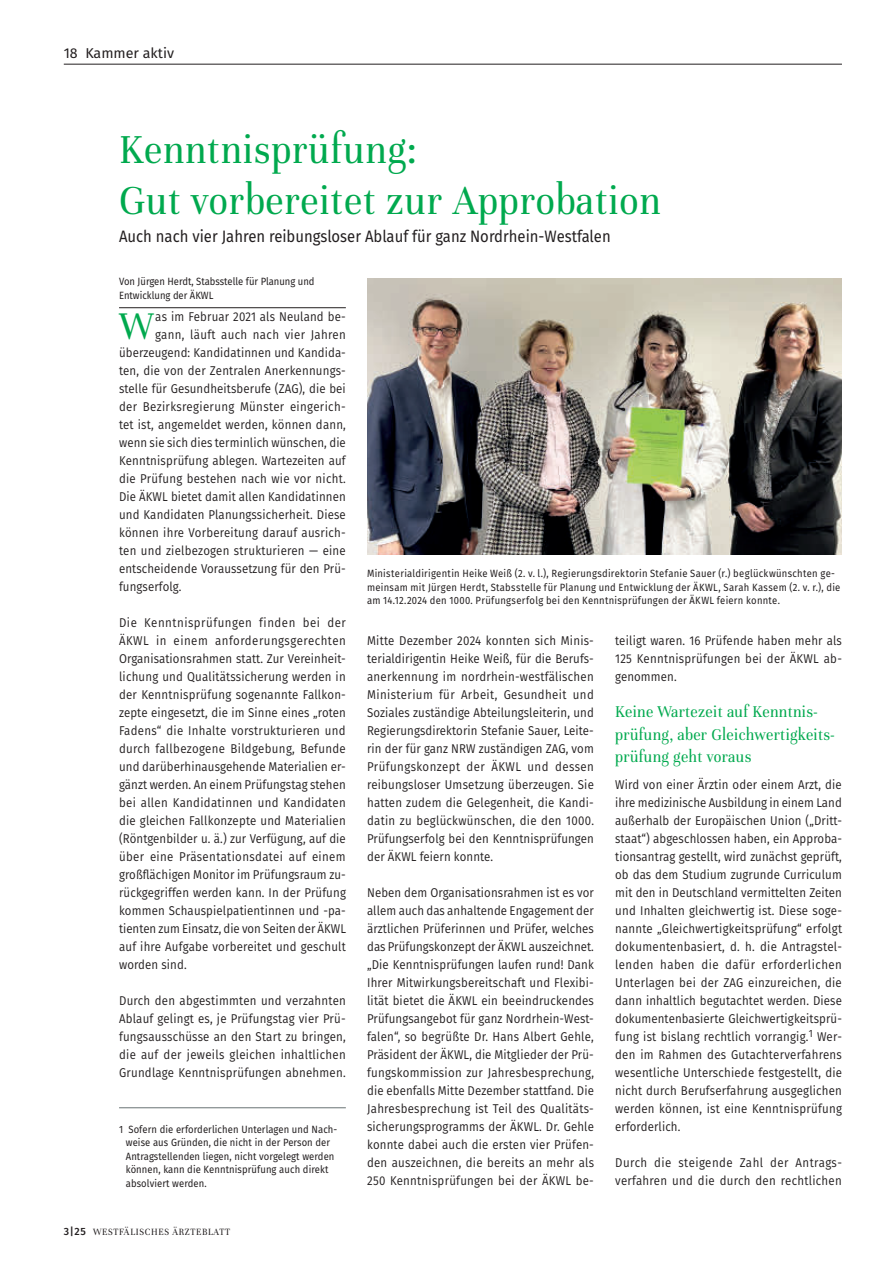
<style>
.page{position:relative;width:893px;height:1263px;background:#fff}
.page>*{position:absolute;margin:0;border:0;box-sizing:border-box;transform-origin:0 0}
.t1{font:45px/51px "Unna";letter-spacing:.02em;color:#00a94e;scale:.9 1}
.t2{font:42.9px "Unna";color:#00a94e;scale:.9 1}
.t3{font:18px/22.5px "Unna";letter-spacing:.02em;color:#00a94e;scale:.9 1}
.t4{font:16.5px "Fira Sans";color:#231f20;scale:.9 1}
.t5{font:14.25px "Fira Sans";color:#231f20}
.t6{font:12.75px/18px "Fira Sans";letter-spacing:.015em;color:#231f20;text-align:justify;scale:.9 1}
.t7{font:10.5px/13.5px "Fira Sans";letter-spacing:.015em;color:#231f20;scale:.9 1}
.t8{font:10.5px "Unna";letter-spacing:.07em;color:#231f20;scale:.9 1}
.s1{font-family:"Fira Sans";font-weight:500}
</style>
<div class="page">
<hr style="left:64px;top:64px;width:778px;height:1px;background:#231f20">
<hr style="left:119px;top:307px;width:227px;height:1px;background:#231f20">
<img style="left:367px;top:278px;width:475px;height:276px">
<hr style="left:119px;top:1107px;width:227px;height:1px;background:#697374">
<p class="t5" style="left:64px;top:43px;width:112px">18 Kammer aktiv</p>
<h1 class="t1" style="left:119px;top:121px;width:603px">Kenntnisprüfung:<br>Gut vorbereitet zur Approbation</h1>
<p class="t4" style="left:119px;top:224px;width:548px">Auch nach vier Jahren reibungsloser Ablauf für ganz Nordrhein-Westfalen</p>
<p class="t7" style="left:119px;top:275px;width:219px">Von Jürgen Herdt, Stabsstelle für Planung und<br>Entwicklung der ÄKWL</p>
<h2 class="t2" style="left:119px;top:296px;width:39px">W</h2>
<p class="t6" style="left:155px;top:308px;width:213px">as im Februar 2021 als Neuland be-</p>
<p class="t6" style="left:155px;top:326px;width:213px">gann, läuft auch nach vier Jahren</p>
<p class="t6" style="left:119px;top:344px;width:253px">überzeugend: Kandidatinnen und Kandida-</p>
<p class="t6" style="left:119px;top:362px;width:253px">ten, die von der Zentralen Anerkennungs-</p>
<p class="t6" style="left:119px;top:380px;width:253px">stelle für Gesundheitsberufe (ZAG), die bei</p>
<p class="t6" style="left:119px;top:398px;width:253px">der Bezirksregierung Münster eingerich-</p>
<p class="t6" style="left:119px;top:416px;width:254px">tet ist, angemeldet werden, können dann,</p>
<p class="t6" style="left:119px;top:434px;width:253px">wenn sie sich dies terminlich wünschen, die</p>
<p class="t6" style="left:119px;top:452px;width:253px">Kenntnisprüfung ablegen. Wartezeiten auf</p>
<p class="t6" style="left:119px;top:470px;width:253px">die Prüfung bestehen nach wie vor nicht.</p>
<p class="t6" style="left:119px;top:488px;width:253px">Die ÄKWL bietet damit allen Kandidatinnen</p>
<p class="t6" style="left:119px;top:506px;width:253px">und Kandidaten Planungssicherheit. Diese</p>
<p class="t6" style="left:119px;top:524px;width:253px">können ihre Vorbereitung darauf ausrich-</p>
<p class="t6" style="left:119px;top:542px;width:253px">ten und zielbezogen strukturieren — eine</p>
<p class="t6" style="left:119px;top:560px;width:253px">entscheidende Voraussetzung für den Prü-</p>
<p class="t6" style="left:119px;top:578px;width:71px">fungserfolg.</p>
<p class="t6" style="left:119px;top:614px;width:254px">Die Kenntnisprüfungen finden bei der ÄKWL in einem anforderungsgerechten Organisationsrahmen statt. Zur Vereinheit&shy;lichung und Qualitätssicherung werden in der Kenntnisprüfung sogenannte Fallkon&shy;zepte eingesetzt, die im Sinne eines „roten Fadens“ die Inhalte vorstrukturieren und durch fallbezogene Bildgebung, Befunde und darüberhinausgehende Materialien er&shy;gänzt werden. An einem Prüfungstag stehen bei allen Kandidatinnen und Kandidaten die gleichen Fallkonzepte und Materialien (Röntgenbilder u. ä.) zur Verfügung, auf die über eine Präsentationsdatei auf einem großflächigen Monitor im Prüfungsraum zu&shy;rückgegriffen werden kann. In der Prüfung kommen Schauspielpatientinnen und -pa&shy;tienten zum Einsatz, die von Seiten der ÄKWL auf ihre Aufgabe vorbereitet und geschult worden sind.</p>
<p class="t6" style="left:119px;top:992px;width:254px">Durch den abgestimmten und verzahnten Ablauf gelingt es, je Prüfungstag vier Prü&shy;fungsausschüsse an den Start zu bringen, die auf der jeweils gleichen inhaltlichen Grundlage Kenntnisprüfungen abnehmen.</p>
<p class="t7" style="left:367px;top:567px;width:527px">Ministerialdirigentin Heike Weiß (2. v. l.), Regierungsdirektorin Stefanie Sauer (r.) beglückwünschten ge&shy;meinsam mit Jürgen Herdt, Stabsstelle für Planung und Entwicklung der ÄKWL, Sarah Kassem (2. v. r.), die am 14.12.2024 den 1000. Prüfungserfolg bei den Kenntnisprüfungen der ÄKWL feiern konnte.</p>
<p class="t6" style="left:615px;top:632px;width:253px">teiligt waren. 16 Prüfende haben mehr als 125 Kenntnisprüfungen bei der ÄKWL ab&shy;genommen.</p>
<h3 class="t3" style="left:615px;top:699px;width:245px">Keine Wartezeit auf Kenntnis&shy;prüfung, aber Gleichwertigkeits&shy;prüfung geht voraus</h3>
<p class="t6" style="left:615px;top:776px;width:254px">Wird von einer Ärztin oder einem Arzt, die ihre medizinische Ausbildung in einem Land außerhalb der Europäischen Union („Dritt&shy;staat“) abgeschlossen haben, ein Approba&shy;tionsantrag gestellt, wird zunächst geprüft, ob das dem Studium zugrunde Curriculum mit den in Deutschland vermittelten Zeiten und Inhalten gleichwertig ist. Diese soge&shy;nannte „Gleichwertigkeitsprüfung“ erfolgt dokumentenbasiert, d. h. die Antragstel&shy;lenden haben die dafür erforderlichen Unterlagen bei der ZAG einzureichen, die dann inhaltlich begutachtet werden. Diese dokumentenbasierte Gleichwertigkeitsprü&shy;fung ist bislang rechtlich vorrangig.<sup>1</sup> Wer&shy;den im Rahmen des Gutachterverfahrens wesentliche Unterschiede festgestellt, die nicht durch Berufserfahrung ausgeglichen werden können, ist eine Kenntnisprüfung erforderlich.</p>
<p class="t6" style="left:615px;top:1154px;width:253px">Durch die steigende Zahl der Antrags&shy;verfahren und die durch den rechtlichen</p>
<p class="t6" style="left:367px;top:632px;width:254px">Mitte Dezember 2024 konnten sich Minis&shy;terialdirigentin Heike Weiß, für die Berufs&shy;anerkennung im nordrhein-westfälischen Ministerium für Arbeit, Gesundheit und Soziales zuständige Abteilungsleiterin, und Regierungsdirektorin Stefanie Sauer, Leite&shy;rin der für ganz NRW zuständigen ZAG, vom Prüfungskonzept der ÄKWL und dessen reibungsloser Umsetzung überzeugen. Sie hatten zudem die Gelegenheit, die Kandi&shy;datin zu beglückwünschen, die den 1000.<br>Prüfungserfolg bei den Kenntnisprüfungen der ÄKWL feiern konnte.</p>
<p class="t6" style="left:367px;top:884px;width:254px">Neben dem Organisationsrahmen ist es vor allem auch das anhaltende Engagement der ärztlichen Prüferinnen und Prüfer, welches das Prüfungskonzept der ÄKWL auszeichnet. „Die Kenntnisprüfungen laufen rund! Dank Ihrer Mitwirkungsbereitschaft und Flexibi&shy;lität bietet die ÄKWL ein beeindruckendes Prüfungsangebot für ganz Nordrhein-West&shy;falen“, so begrüßte Dr. Hans Albert Gehle, Präsident der ÄKWL, die Mitglieder der Prü&shy;fungskommission zur Jahresbesprechung, die ebenfalls Mitte Dezember stattfand. Die Jahresbesprechung ist Teil des Qualitäts&shy;sicherungsprogramms der ÄKWL. Dr. Gehle konnte dabei auch die ersten vier Prüfen&shy;den auszeichnen, die bereits an mehr als 250 Kenntnisprüfungen bei der ÄKWL be-</p>
<p class="t7" style="left:126px;top:1122px;width:237px;text-indent:-7px">1 Sofern die erforderlichen Unterlagen und Nach&shy;weise aus Gründen, die nicht in der Person der Antragstellenden liegen, nicht vorgelegt werden können, kann die Kenntnisprüfung auch direkt absolviert werden.</p>
<p class="t8" style="left:64px;top:1224px;width:186px"><span class="s1">3|25</span> WESTFÄLISCHES ÄRZTEBLATT</p>
</div>
